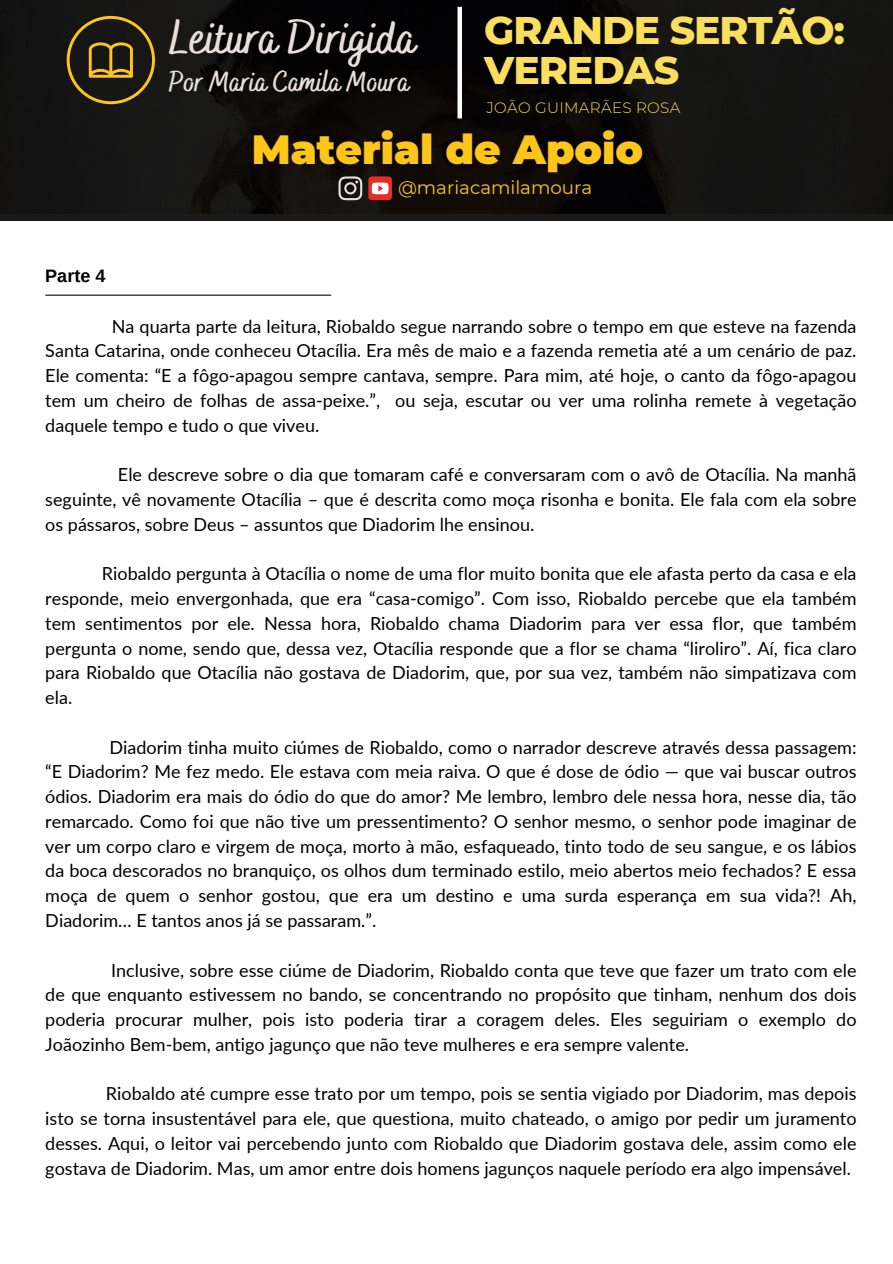
<style>
.page{position:relative;width:893px;height:1264px;background:#fff}
.page>*{position:absolute;margin:0;border:0;box-sizing:border-box;transform-origin:0 0}
.t1{font:700 47.25px "Bakerie Smooth";color:#eadeda}
.t2{font:900 40.8px "Montserrat";color:#ffc61a}
.t3{font:800 39.3px/40.5px "Montserrat";letter-spacing:-.025em;color:#f9df5d}
.t4{font:700 28.95px "Bakerie Smooth";color:#eadeda}
.t5{font:18.3px "Montserrat";color:#ffc61a}
.t6{font:18px/24.8px "Lato";color:#000;text-align:justify}
.t7{font:700 18px "Arimo";color:#000}
.t8{font:300 15.15px "Montserrat";letter-spacing:.02em;color:#f9df5d}
</style>
<div class="page">
<div style="left:0;top:0;width:892px;height:221px;background:linear-gradient(to right,#100f0e,#0f0e0d)"></div>
<svg style="left:67px;top:16px;width:88px;height:88px;background:#403516"></svg>
<div style="left:457px;top:7px;width:5px;height:111px;background:#fff"></div>
<svg style="left:338px;top:176px;width:24px;height:24px"></svg>
<div style="left:368px;top:176px;width:24px;height:24px;background:#e52d27;border-radius:4px"></div>
<svg style="left:372px;top:183px;width:16px;height:11px"></svg>
<hr style="left:45px;top:294px;width:286px;height:2px;background:#0a0a06">
<h2 class="t1" style="left:169px;top:10px;width:249px">Leitura Dirigida</h2>
<p class="t4" style="left:169px;top:65px;width:242px">Por Maria Camila Moura</p>
<h6 class="t3" style="left:484px;top:9px;width:362px">GRANDE SERTÃO:<br>VEREDAS</h6>
<h5 class="t8" style="left:486px;top:99px;width:195px">JOÃO GUIMARÃES ROSA</h5>
<h6 class="t2" style="left:252px;top:124px;width:393px">Material de Apoio</h6>
<h6 class="t5" style="left:398px;top:176px;width:196px">@mariacamilamoura</h6>
<h1 class="t7" style="left:45px;top:266px;width:61px">Parte 4</h1>
<p class="t6" style="left:45px;top:313px;width:812px;text-indent:66px">Na quarta parte da leitura, Riobaldo segue narrando sobre o tempo em que esteve na fazenda Santa Catarina, onde conheceu Otacília. Era mês de maio e a fazenda remetia até a um cenário de paz.<br>Ele comenta: “E a fôgo-apagou sempre cantava, sempre. Para mim, até hoje, o canto da fôgo-apagou tem um cheiro de folhas de assa-peixe.”, ou seja, escutar ou ver uma rolinha remete à vegetação daquele tempo e tudo o que viveu.</p>
<h4 class="t6" style="left:45px;top:462px;width:812px;text-indent:73px">Ele descreve sobre o dia que tomaram café e conversaram com o avô de Otacília. Na manhã seguinte, vê novamente Otacília – que é descrita como moça risonha e bonita. Ele fala com ela sobre os pássaros, sobre Deus – assuntos que Diadorim lhe ensinou.</h4>
<h3 class="t6" style="left:45px;top:561px;width:812px;text-indent:57px">Riobaldo pergunta à Otacília o nome de uma flor muito bonita que ele afasta perto da casa e ela responde, meio envergonhada, que era “casa-comigo”. Com isso, Riobaldo percebe que ela também tem sentimentos por ele. Nessa hora, Riobaldo chama Diadorim para ver essa flor, que também pergunta o nome, sendo que, dessa vez, Otacília responde que a flor se chama “liroliro”. Aí, fica claro para Riobaldo que Otacília não gostava de Diadorim, que, por sua vez, também não simpatizava com ela.</h3>
<p class="t6" style="left:45px;top:734px;width:812px;text-indent:64px">Diadorim tinha muito ciúmes de Riobaldo, como o narrador descreve através dessa passagem: “E Diadorim? Me fez medo. Ele estava com meia raiva. O que é dose de ódio — que vai buscar outros ódios. Diadorim era mais do ódio do que do amor? Me lembro, lembro dele nessa hora, nesse dia, tão remarcado. Como foi que não tive um pressentimento? O senhor mesmo, o senhor pode imaginar de ver um corpo claro e virgem de moça, morto à mão, esfaqueado, tinto todo de seu sangue, e os lábios da boca descorados no branquiço, os olhos dum terminado estilo, meio abertos meio fechados? E essa moça de quem o senhor gostou, que era um destino e uma surda esperança em sua vida?! Ah, Diadorim… E tantos anos já se passaram.”.</p>
<p class="t6" style="left:45px;top:957px;width:812px;text-indent:66px">Inclusive, sobre esse ciúme de Diadorim, Riobaldo conta que teve que fazer um trato com ele de que enquanto estivessem no bando, se concentrando no propósito que tinham, nenhum dos dois poderia procurar mulher, pois isto poderia tirar a coragem deles. Eles seguiriam o exemplo do Joãozinho Bem-bem, antigo jagunço que não teve mulheres e era sempre valente.</p>
<h6 class="t6" style="left:45px;top:1080px;width:812px;text-indent:61px">Riobaldo até cumpre esse trato por um tempo, pois se sentia vigiado por Diadorim, mas depois isto se torna insustentável para ele, que questiona, muito chateado, o amigo por pedir um juramento desses. Aqui, o leitor vai percebendo junto com Riobaldo que Diadorim gostava dele, assim como ele gostava de Diadorim. Mas, um amor entre dois homens jagunços naquele período era algo impensável.</h6>
</div>
